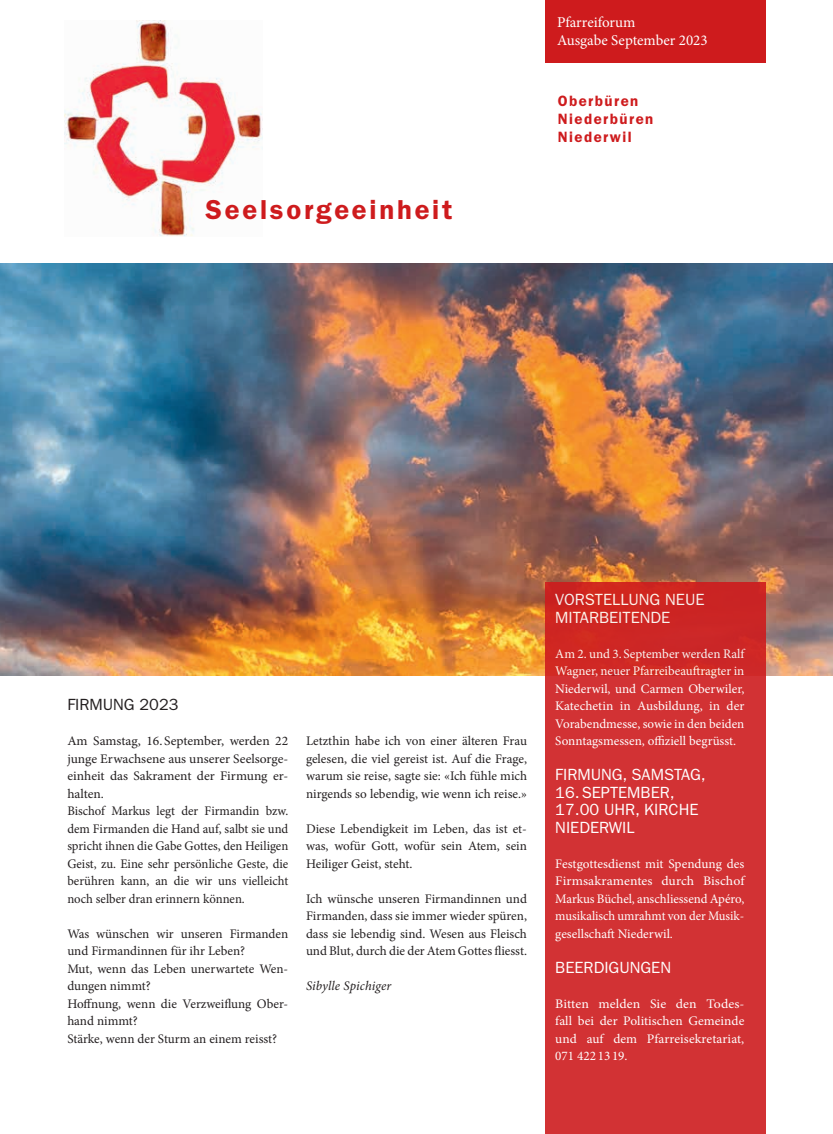
<style>
.page{position:relative;width:833px;height:1134px;background:#fff}
.page>*{position:absolute;margin:0;border:0;box-sizing:border-box;transform-origin:0 0}
.t1{font:600 27.5px "ITC Franklin Gothic Std";letter-spacing:.1em;color:#ce1b1d}
.t2{font:16.25px/17.5px "ITC Franklin Gothic Std";color:#fff}
.t3{font:16.25px "ITC Franklin Gothic Std";color:#231f20}
.t4{font:15px/18px "Minion Pro";color:#fff}
.t5{font:600 15px/18px "ITC Franklin Gothic Std";letter-spacing:.1em;color:#ce1b1d}
.t6{font:13.12px/17.5px "Minion Pro";color:#231f20;text-align:justify}
.t7{font:13.12px/17.5px "Minion Pro";color:#fff;text-align:justify}
.t8{font:13.12px/17.5px "Minion Pro";color:#fff;text-align:justify;scale:1.05 1}
.t9{font:italic 13.12px "Minion Pro";letter-spacing:.005em;color:#231f20}
</style>
<div class="page">
<img style="left:0;top:264px;width:833px;height:411px">
<img style="left:65px;top:20px;width:197px;height:217px">
<div style="left:544px;top:0;width:221px;height:63px;background:#ce1b1d"></div>
<div style="left:544px;top:582px;width:221px;height:552px;background:linear-gradient(to bottom,#cf2b2a,#d33538)"></div>
<h1 class="t1" style="left:206px;top:193px;width:248px">Seelsorgeeinheit</h1>
<p class="t4" style="left:557px;top:13px;width:152px">Pfarreiforum<br>Ausgabe September 2023</p>
<p class="t5" style="left:557px;top:92px;width:97px">Oberbüren<br>Niederbüren<br>Niederwil</p>
<p class="t3" style="left:67px;top:695px;width:113px">FIRMUNG 2023</p>
<p class="t6" style="left:67px;top:732px;width:222px;text-align:left">Am Samstag, 16. September, werden 22 junge Erwachsene aus unserer Seelsorge&shy;einheit das Sakrament der Firmung er&shy;halten.<br>Bischof Markus legt der Firmandin bzw. dem Firmanden die Hand auf, salbt sie und spricht ihnen die Gabe Gottes, den Heiligen Geist, zu. Eine sehr persönliche Geste, die berühren kann, an die wir uns vielleicht noch selber dran erinnern können.</p>
<p class="t6" style="left:67px;top:925px;width:222px;text-align:left">Was wünschen wir unseren Firmanden und Firmandinnen für ihr Leben?<br>Mut, wenn das Leben unerwartete Wen&shy;dungen nimmt?<br>Hoffnung, wenn die Verzweiflung Ober&shy;hand nimmt?<br>Stärke, wenn der Sturm an einem reisst?</p>
<p class="t6" style="left:306px;top:732px;width:222px">Letzthin habe ich von einer älteren Frau gelesen, die viel gereist ist. Auf die Frage, warum sie reise, sagte sie: «Ich fühle mich nirgends so lebendig, wie wenn ich reise.»</p>
<p class="t6" style="left:306px;top:820px;width:222px">Diese Lebendigkeit im Leben, das ist et&shy;was, wofür Gott, wofür sein Atem, sein Heiliger Geist, steht.</p>
<p class="t6" style="left:306px;top:890px;width:222px">Ich wünsche unseren Firmandinnen und Firmanden, dass sie immer wieder spüren, dass sie lebendig sind. Wesen aus Fleisch und Blut, durch die der Atem Gottes fliesst.</p>
<p class="t9" style="left:306px;top:977px;width:87px">Sibylle Spichiger</p>
<p class="t2" style="left:555px;top:591px;width:151px">VORSTELLUNG NEUE<br>MITARBEITENDE</p>
<p class="t7" style="left:555px;top:645px;width:190px">Am 2. und 3. September werden Ralf Wagner, neuer Pfarreibeauftragter in Niederwil, und Carmen Oberwiler, Katechetin in Ausbildung, in der Vorabendmesse, sowie in den beiden Sonntagsmessen, offiziell begrüsst.</p>
<p class="t2" style="left:555px;top:766px;width:152px">FIRMUNG, SAMSTAG,<br>16.SEPTEMBER,<br>17.00 UHR, KIRCHE<br>NIEDERWIL</p>
<p class="t7" style="left:555px;top:855px;width:191px">Festgottesdienst mit Spendung des Firmsakramentes durch Bischof Markus Büchel, anschliessend Apéro, musikalisch umrahmt von der Musik&shy;gesellschaft Niederwil.</p>
<p class="t2" style="left:555px;top:959px;width:117px">BEERDIGUNGEN</p>
<p class="t8" style="left:555px;top:995px;width:181px">Bitten melden Sie den Todes&shy;fall bei der Politischen Gemeinde und auf dem Pfarreisekretariat, 071 422 13 19.</p>
</div>
